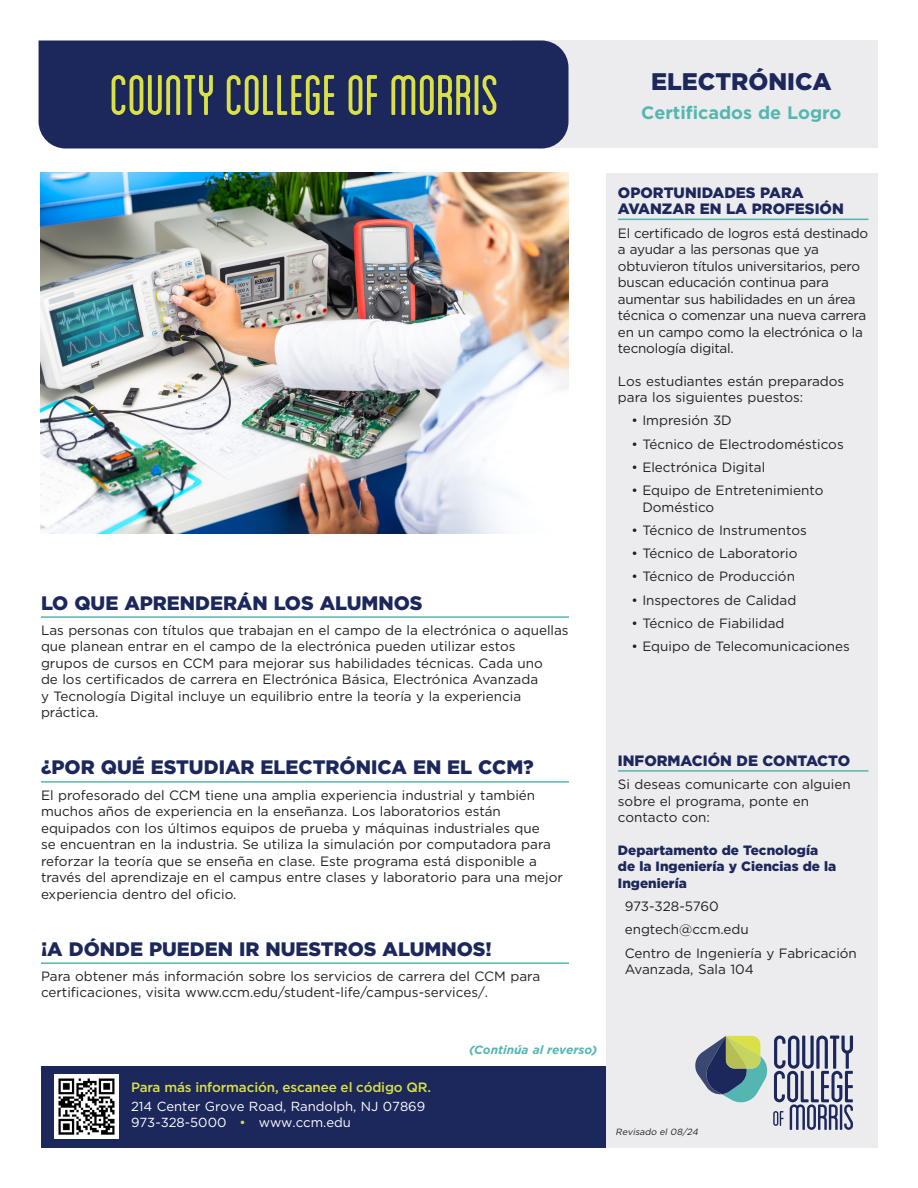
<style>
.page{position:relative;width:918px;height:1188px;background:#fff}
.page>*{position:absolute;margin:0;border:0;box-sizing:border-box;transform-origin:0 0}
.t1{font:condensed 60px "Blanch";letter-spacing:-.005em;color:#d9e146}
.MastHeader{font:900 24px "Gotham";color:#1c275b}
.Headers{font:900 19.5px "Gotham";color:#1c275b}
.Degree_Type{font:700 18px "Gotham";color:#55b6b1}
.Headers_Grey_Sidebar{font:900 15px/16.5px "Gotham";color:#1c275b}
.Copy{font:13.5px/16.5px "Gotham";color:#231f20}
.Copy-2{font:13.5px/16.5px "Gotham";letter-spacing:-.02em;color:#231f20}
.Careers{font:13.5px/16.5px "Gotham";color:#231f20}
.Contact_Bold_Name{font:900 13.5px/16.5px "Gotham";color:#1c275b}
.Contact_Details{font:13.5px/16.5px "Gotham";color:#231f20}
.t2{font:500 13.5px "Gotham";letter-spacing:-.01em;color:#d9e146}
.Contact_Details-2{font:13.5px "Gotham";letter-spacing:-.02em;color:#231f20}
.t3{font:13.2px "Gotham";color:#fff}
.Continued{font:italic 700 12px "Gotham";color:#55b6b1}
.t4{font:italic 9px "Gotham";color:#231f20}
.s1{color:#d9e146}
</style>
<div class="page">
<div style="left:513px;top:40px;width:365px;height:108px;background:#ececee"></div>
<div style="left:39px;top:40px;width:529px;height:108px;background:#1c275b"></div>
<div style="left:606px;top:173px;width:272px;height:975px;background:#ececee"></div>
<svg style="left:695px;top:1036px;width:158px;height:94px"></svg>
<hr style="left:41px;top:616px;width:528px;height:2px;background:#55b6b1">
<hr style="left:41px;top:781px;width:528px;height:2px;background:#55b6b1">
<hr style="left:41px;top:962px;width:528px;height:2px;background:#55b6b1">
<img style="left:40px;top:173px;width:528px;height:360px">
<hr style="left:618px;top:770px;width:251px;height:2px;background:#55b6b1">
<hr style="left:618px;top:219px;width:251px;height:1px;background:#55b6b1">
<div style="left:41px;top:1066px;width:565px;height:82px;background:#1c275b"></div>
<img style="left:55px;top:1075px;width:64px;height:63px">
<p class="t1" style="left:110px;top:63px;width:391px">COUNTY COLLEGE OF MORRIS</p>
<p class="MastHeader" style="left:651px;top:65px;width:182px">ELECTRÓNICA</p>
<p class="Degree_Type" style="left:641px;top:100px;width:202px">Certificados de Logro</p>
<p class="Headers" style="left:41px;top:589px;width:383px">LO QUE APRENDERÁN LOS ALUMNOS</p>
<p class="Copy" style="left:41px;top:621px;width:529px">Las personas con títulos que trabajan en el campo de la electrónica o aquellas que planean entrar en el campo de la electrónica pueden utilizar estos<br>grupos de cursos en CCM para mejorar sus habilidades técnicas. Cada uno<br>de los certificados de carrera en Electrónica Básica, Electrónica Avanzada<br>y Tecnología Digital incluye un equilibrio entre la teoría y la experiencia práctica.</p>
<p class="Headers" style="left:41px;top:754px;width:494px">¿POR QUÉ ESTUDIAR ELECTRÓNICA EN EL CCM?</p>
<p class="Copy" style="left:41px;top:786px;width:523px">El profesorado del CCM tiene una amplia experiencia industrial y también muchos años de experiencia en la enseñanza. Los laboratorios están equipados con los últimos equipos de prueba y máquinas industriales que<br>se encuentran en la industria. Se utiliza la simulación por computadora para reforzar la teoría que se enseña en clase. Este programa está disponible a través del aprendizaje en el campus entre clases y laboratorio para una mejor experiencia dentro del oficio.</p>
<p class="Headers" style="left:41px;top:935px;width:452px">¡A DÓNDE PUEDEN IR NUESTROS ALUMNOS!</p>
<p class="Copy" style="left:41px;top:968px;width:501px">Para obtener más información sobre los servicios de carrera del CCM para certificaciones, visita www.ccm.edu/student-life/campus-services/.</p>
<p class="t2" style="left:131px;top:1079px;width:302px">Para más información, escanee el código QR.</p>
<p class="t3" style="left:131px;top:1098px;width:296px">214 Center Grove Road, Randolph, NJ 07869</p>
<p class="t3" style="left:131px;top:1113px;width:222px">973-328-5000 <span class="s1">•</span> www.ccm.edu</p>
<p class="Continued" style="left:469px;top:1042px;width:130px">(Continúa al reverso)</p>
<p class="Headers_Grey_Sidebar" style="left:618px;top:184px;width:227px">OPORTUNIDADES PARA<br>AVANZAR EN LA PROFESIÓN</p>
<p class="Copy-2" style="left:618px;top:224px;width:252px">El certificado de logros está destinado a ayudar a las personas que ya obtuvieron títulos universitarios, pero buscan educación continua para aumentar sus habilidades en un área técnica o comenzar una nueva carrera en un campo como la electrónica o la tecnología digital.</p>
<p class="Copy" style="left:618px;top:372px;width:228px">Los estudiantes están preparados para los siguientes puestos:</p>
<p class="Careers" style="left:631px;top:412px;width:102px">• Impresión 3D</p>
<p class="Careers" style="left:631px;top:435px;width:214px">• Técnico de Electrodomésticos</p>
<p class="Careers" style="left:631px;top:459px;width:135px">• Electrónica Digital</p>
<p class="Careers" style="left:642px;top:482px;width:183px;text-indent:-11px">• Equipo de Entretenimiento<br>Doméstico</p>
<p class="Careers" style="left:631px;top:522px;width:177px">• Técnico de Instrumentos</p>
<p class="Careers" style="left:631px;top:545px;width:168px">• Técnico de Laboratorio</p>
<p class="Careers" style="left:631px;top:568px;width:165px">• Técnico de Producción</p>
<p class="Careers" style="left:631px;top:591px;width:166px">• Inspectores de Calidad</p>
<p class="Careers" style="left:631px;top:615px;width:155px">• Técnico de Fiabilidad</p>
<p class="Careers" style="left:631px;top:638px;width:220px">• Equipo de Telecomunicaciones</p>
<p class="Headers_Grey_Sidebar" style="left:618px;top:752px;width:234px">INFORMACIÓN DE CONTACTO</p>
<p class="Copy" style="left:618px;top:776px;width:234px">Si deseas comunicarte con alguien sobre el programa, ponte en contacto con:</p>
<p class="Contact_Bold_Name" style="left:618px;top:842px;width:220px">Departamento de Tecnología de la Ingeniería y Ciencias de la<br>Ingeniería</p>
<p class="Contact_Details-2" style="left:625px;top:898px;width:96px">973-328-5760</p>
<p class="Contact_Details" style="left:625px;top:921px;width:126px">engtech@ccm.edu</p>
<p class="Contact_Details" style="left:625px;top:944px;width:234px">Centro de Ingeniería y Fabricación<br>Avanzada, Sala 104</p>
<p class="t4" style="left:616px;top:1127px;width:86px">Revisado el 08/24</p>
</div>
